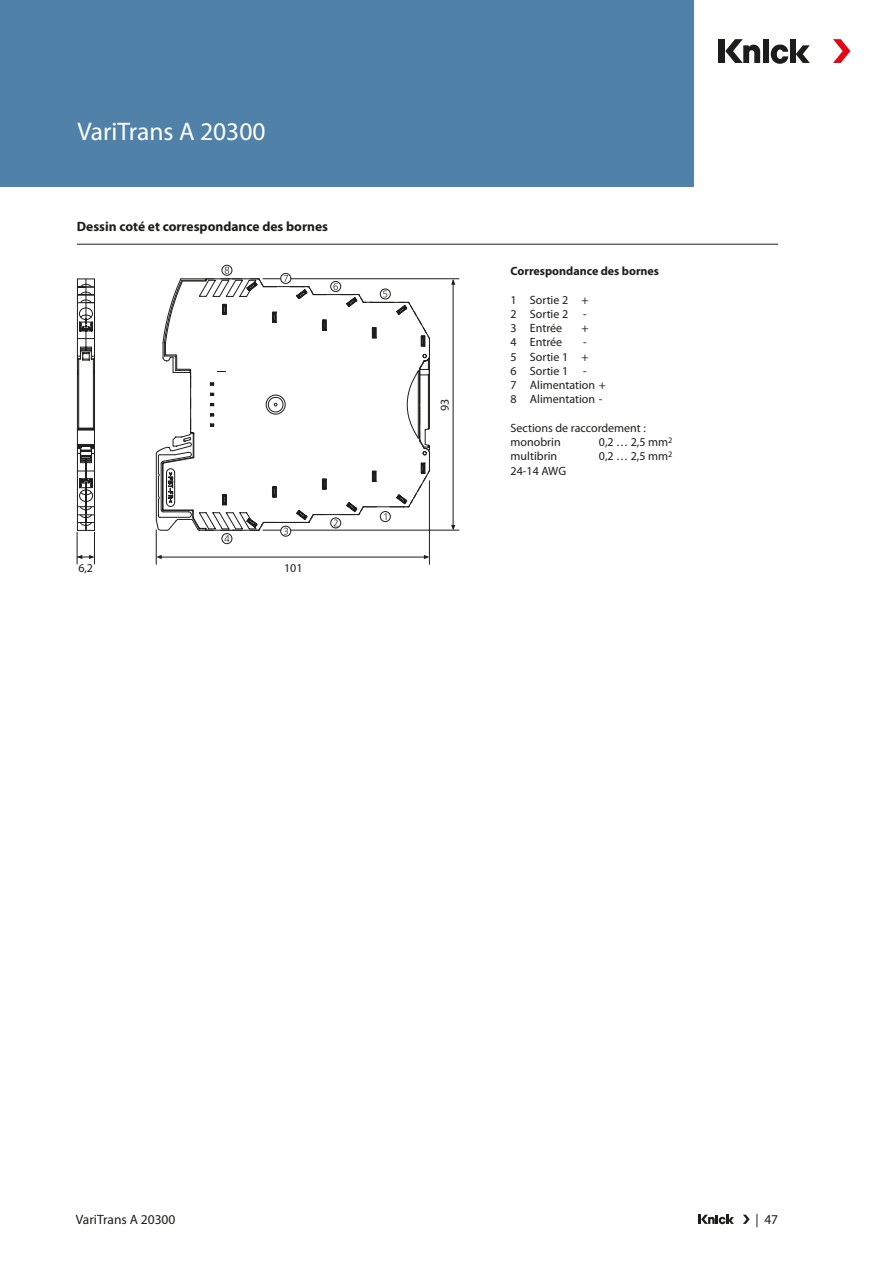
<style>
.page{position:relative;width:893px;height:1263px;background:#fff}
.page>*{position:absolute;margin:0;border:0;box-sizing:border-box;transform-origin:0 0}
.Headline{font:25.5px "Myriad Pro";color:#fff}
.Tabelle_Headline{font:700 13.5px "Myriad Pro";color:#1d1d1b}
.t1{font:13.5px "Myriad Pro";color:#1d1d1b}
.Beschriftungen{font:12px/14.2px "Myriad Pro";color:#1d1d1b}
.Beschriftungen-2{font:700 12px "Myriad Pro";color:#1d1d1b}
</style>
<div class="page">
<hr style="left:160px;top:557px;width:267px;height:1px;background:#1d1d1b">
<hr style="left:429px;top:481px;width:1px;height:83px;background:#1d1d1b">
<hr style="left:156px;top:530px;width:1px;height:34px;background:#1d1d1b">
<hr style="left:263px;top:530px;width:196px;height:1px;background:#1d1d1b">
<hr style="left:263px;top:278px;width:196px;height:1px;background:#1d1d1b">
<hr style="left:453px;top:280px;width:1px;height:249px;background:#1d1d1b">
<svg style="left:77px;top:278px;width:18px;height:253px"></svg>
<svg style="left:424px;top:555px;width:5px;height:4px"></svg>
<svg style="left:156px;top:555px;width:6px;height:4px"></svg>
<svg style="left:451px;top:525px;width:4px;height:5px"></svg>
<svg style="left:451px;top:279px;width:4px;height:6px"></svg>
<div style="left:221px;top:533px;width:11px;height:11px;border:1px solid #1d1d1b;border-radius:50%"></div>
<div style="left:221px;top:265px;width:11px;height:11px;border:1px solid #1d1d1b;border-radius:50%"></div>
<svg style="left:155px;top:267px;width:276px;height:275px"></svg>
<hr style="left:94px;top:532px;width:1px;height:32px;background:#1d1d1b">
<hr style="left:77px;top:532px;width:1px;height:32px;background:#1d1d1b">
<svg style="left:77px;top:555px;width:17px;height:4px"></svg>
<div style="left:0;top:0;width:693px;height:187px;background:#5081a9"></div>
<div style="left:719px;top:39px;width:6px;height:24px;background:#1d1d1b"></div>
<div style="left:790px;top:39px;width:6px;height:24px;background:#1d1d1b"></div>
<svg style="left:796px;top:45px;width:14px;height:18px"></svg>
<svg style="left:833px;top:39px;width:17px;height:24px"></svg>
<svg style="left:725px;top:39px;width:63px;height:25px"></svg>
<svg style="left:743px;top:1215px;width:7px;height:9px"></svg>
<svg style="left:699px;top:1215px;width:35px;height:9px"></svg>
<hr style="left:77px;top:244px;width:701px;height:1px;background:#1d1d1b">
<p class="Headline" style="left:77px;top:116px;width:190px">VariTrans A 20300</p>
<p class="Tabelle_Headline" style="left:77px;top:218px;width:253px">Dessin coté et correspondance des bornes</p>
<p class="Beschriftungen" style="left:78px;top:560px;width:16px">6,2</p>
<p class="Beschriftungen" style="left:284px;top:560px;width:20px">101</p>
<p class="Beschriftungen" style="left:437px;top:411px;width:14px;rotate:-90deg">93</p>
<p class="Beschriftungen-2" style="left:511px;top:263px;width:150px">Correspondance des bornes</p>
<p class="Beschriftungen" style="left:511px;top:292px;width:79px">1 Sortie 2 +<br>2 Sortie 2</p>
<p class="Beschriftungen" style="left:583px;top:306px;width:5px">-</p>
<p class="Beschriftungen" style="left:511px;top:321px;width:53px">3 Entrée</p>
<p class="Beschriftungen" style="left:581px;top:321px;width:9px">+</p>
<p class="Beschriftungen" style="left:511px;top:335px;width:53px">4 Entrée</p>
<p class="Beschriftungen" style="left:511px;top:335px;width:79px;text-indent:73px">-<br>5 Sortie 1 +<br>6 Sortie 1</p>
<p class="Beschriftungen" style="left:511px;top:363px;width:97px;text-indent:73px">-<br>7 Alimentation +<br>8 Alimentation -</p>
<p class="Beschriftungen" style="left:511px;top:420px;width:137px">Sections de raccordement : monobrin</p>
<p class="Beschriftungen" style="left:599px;top:435px;width:75px">0,2 … 2,5 mm<sup>2</sup></p>
<p class="Beschriftungen" style="left:511px;top:449px;width:48px">multibrin</p>
<p class="Beschriftungen" style="left:599px;top:449px;width:75px">0,2 … 2,5 mm<sup>2</sup></p>
<p class="Beschriftungen" style="left:511px;top:463px;width:57px">24-14 AWG</p>
<p class="t1" style="left:76px;top:1211px;width:101px">VariTrans A 20300</p>
<p class="t1" style="left:755px;top:1211px;width:24px">| 47</p>
</div>
